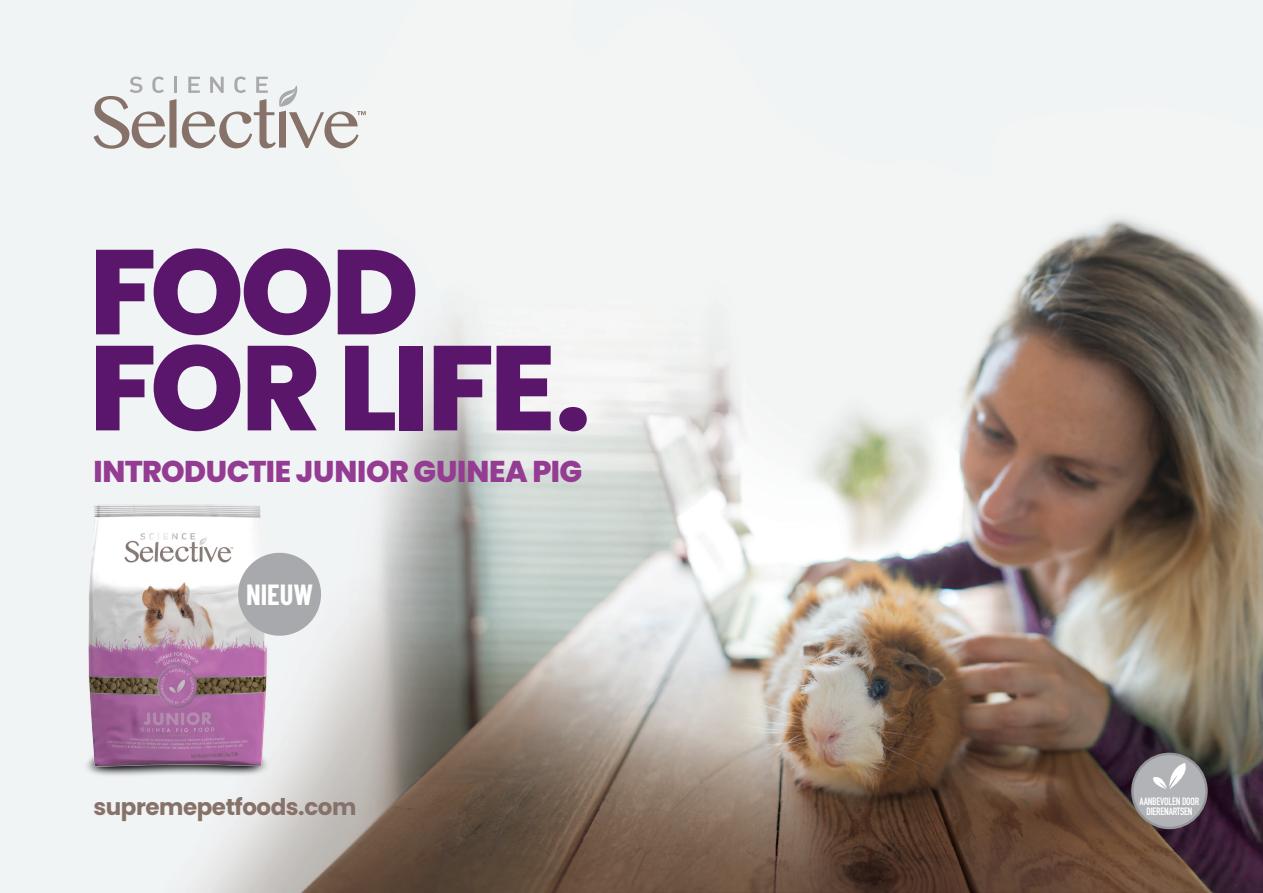
<style>
.page{position:relative;width:1263px;height:893px;background:#fff}
.page>*{position:absolute;margin:0;border:0;box-sizing:border-box;transform-origin:0 0}
.t1{font:800 120px/96px "Poppins";letter-spacing:-.035em;color:#5a166b}
.t2{font:800 30px "Poppins";letter-spacing:-.015em;color:#943b92}
.t3{font:700 28.5px "Barlow Condensed";color:#fff}
.t4{font:700 22.95px "Poppins";letter-spacing:-.02em;color:#877269}
.t5{font:700 10.5px/10.5px "DIN Condensed";letter-spacing:-.02em;color:#fff;text-align:center}
</style>
<div class="page">
<img style="left:0;top:0;width:1263px;height:893px">
<div style="left:1132px;top:754px;width:74px;height:74px;background:#b2b3b7;border-radius:50%"></div>
<div style="left:1131px;top:753px;width:77px;height:76px;border:2px solid #939598;border-radius:50%"></div>
<svg style="left:1153px;top:763px;width:33px;height:26px"></svg>
<hr style="left:174px;top:77px;width:3px;height:16px;background:#a8a9ad">
<svg style="left:94px;top:77px;width:82px;height:72px"></svg>
<svg style="left:182px;top:77px;width:184px;height:71px"></svg>
<img style="left:64px;top:502px;width:227px;height:277px">
<img style="left:88px;top:505px;width:179px;height:261px">
<div style="left:238px;top:553px;width:83px;height:83px;background:#a8a9ad;border-radius:50%"></div>
<h1 class="t1" style="left:89px;top:245px;width:503px">FOOD<br>FOR LIFE.</h1>
<h2 class="t2" style="left:94px;top:454px;width:490px">INTRODUCTIE JUNIOR GUINEA PIG</h2>
<h3 class="t3" style="left:246px;top:577px;width:68px">NIEUW</h3>
<h3 class="t4" style="left:94px;top:794px;width:264px">supremepetfoods.com</h3>
<p class="t5" style="left:1139px;top:796px;width:61px">AANBEVOLEN DOOR<br>DIERENARTSEN</p>
</div>
